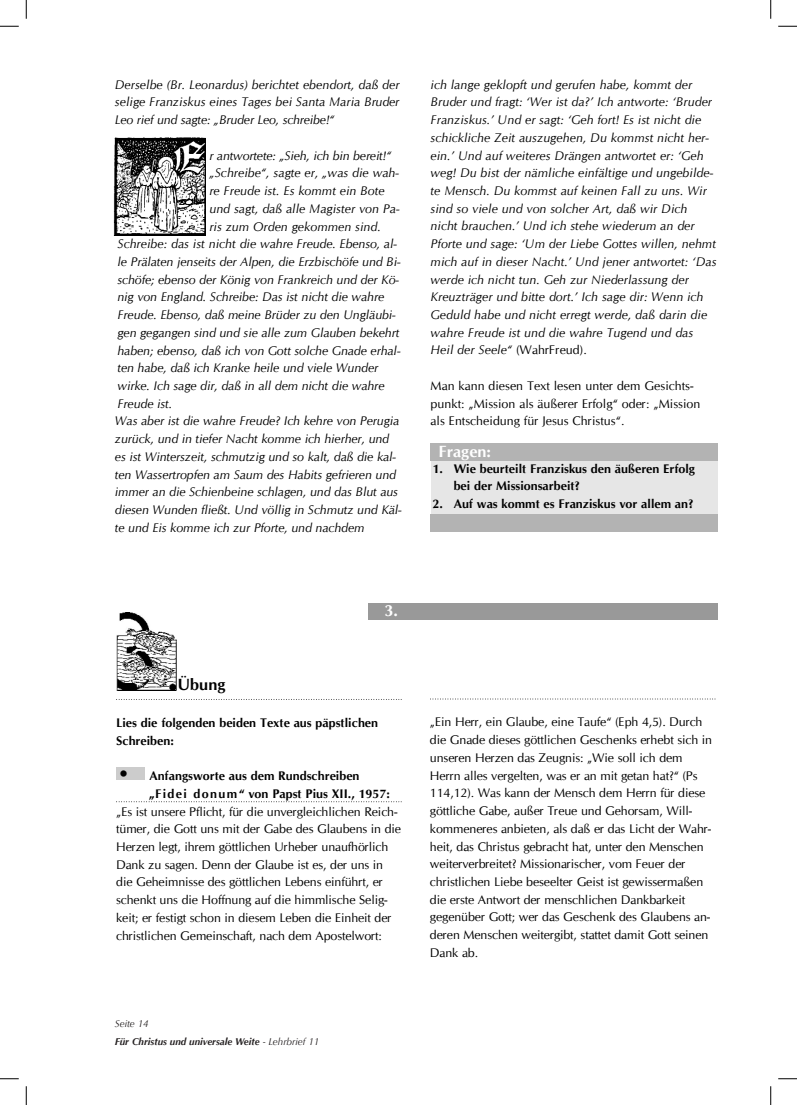
<style>
.page{position:relative;width:797px;height:1105px;background:#fff}
.page>*{position:absolute;margin:0;border:0;box-sizing:border-box;transform-origin:0 0}
.t1{font:700 16.25px "Cg Omega";color:#fff}
.t2{font:700 16.25px "Cg Omega";color:#000}
.t3{font:italic 12.5px/17.8px "Cg Omega";color:#000;text-align:justify}
.t4{font:12.5px/17.8px "Cg Omega";letter-spacing:-.01em;color:#000}
.t5{font:700 12.5px/17.8px "Cg Omega";color:#000}
.t6{font:italic 700 10px/17.8px "Optima";color:#231f20}
.t7{font:italic 700 10px/17.8px "Cg Omega";color:#000}
.s1{font-style:normal}
.s2{font-weight:400}
</style>
<div class="page">
<img style="left:113px;top:137px;width:93px;height:98px">
<div style="left:430px;top:443px;width:288px;height:18px;background:#b3b3b3"></div>
<div style="left:430px;top:514px;width:288px;height:18px;background:#b3b3b3"></div>
<div style="left:430px;top:461px;width:287px;height:52px;background:#e6e6e6"></div>
<div style="left:368px;top:603px;width:349px;height:17px;background:#999"></div>
<svg style="left:116px;top:699px;width:286px;height:1px"></svg>
<svg style="left:116px;top:801px;width:286px;height:2px"></svg>
<svg style="left:430px;top:698px;width:285px;height:1px"></svg>
<img style="left:116px;top:612px;width:60px;height:78px">
<div style="left:116px;top:767px;width:28px;height:13px;background:#ccc"></div>
<svg style="left:0;top:25px;width:19px;height:2px"></svg>
<svg style="left:778px;top:25px;width:19px;height:2px"></svg>
<svg style="left:0;top:1078px;width:19px;height:1px"></svg>
<svg style="left:778px;top:1078px;width:19px;height:1px"></svg>
<svg style="left:25px;top:0;width:2px;height:19px"></svg>
<svg style="left:25px;top:1086px;width:2px;height:19px"></svg>
<svg style="left:770px;top:0;width:1px;height:19px"></svg>
<svg style="left:770px;top:1086px;width:1px;height:19px"></svg>
<p class="t3" style="left:115px;top:76px;width:286px">Derselbe (Br. Leonardus) berichtet ebendort, daß der selige Franziskus eines Tages bei Santa Maria Bruder Leo rief und sagte: „Bruder Leo, schreibe!“</p>
<p class="t3" style="left:209px;top:147px;width:183px">r antwortete: „Sieh, ich bin bereit!“</p>
<p class="t3" style="left:209px;top:164px;width:191px">„Schreibe“, sagte er, „was die wah-</p>
<p class="t3" style="left:209px;top:182px;width:177px">re Freude ist. Es kommt ein Bote</p>
<p class="t3" style="left:209px;top:200px;width:192px">und sagt, daß alle Magister von Pa-</p>
<p class="t3" style="left:209px;top:218px;width:173px">ris zum Orden gekommen sind.</p>
<p class="t3" style="left:117px;top:235px;width:281px">Schreibe: das ist nicht die wahre Freude. Ebenso, al-</p>
<p class="t3" style="left:117px;top:253px;width:285px">le Prälaten jenseits der Alpen, die Erzbischöfe und Bi-</p>
<p class="t3" style="left:117px;top:271px;width:283px">schöfe; ebenso der König von Frankreich und der Kö-</p>
<p class="t3" style="left:117px;top:288px;width:268px">nig von England. Schreibe: Das ist nicht die wahre</p>
<p class="t3" style="left:117px;top:306px;width:280px">Freude. Ebenso, daß meine Brüder zu den Ungläubi-</p>
<p class="t3" style="left:117px;top:324px;width:283px">gen gegangen sind und sie alle zum Glauben bekehrt</p>
<p class="t3" style="left:117px;top:342px;width:284px">haben; ebenso, daß ich von Gott solche Gnade erhal-</p>
<p class="t3" style="left:117px;top:359px;width:262px">ten habe, daß ich Kranke heile und viele Wunder</p>
<p class="t3" style="left:117px;top:377px;width:269px">wirke. Ich sage dir, daß in all dem nicht die wahre</p>
<p class="t3" style="left:117px;top:395px;width:56px">Freude ist.</p>
<p class="t3" style="left:115px;top:412px;width:286px">Was aber ist die wahre Freude? Ich kehre von Perugia</p>
<p class="t3" style="left:115px;top:430px;width:276px">zurück, und in tiefer Nacht komme ich hierher, und</p>
<p class="t3" style="left:115px;top:448px;width:283px">es ist Winterszeit, schmutzig und so kalt, daß die kal-</p>
<p class="t3" style="left:115px;top:466px;width:283px">ten Wassertropfen am Saum des Habits gefrieren und</p>
<p class="t3" style="left:115px;top:483px;width:285px">immer an die Schienbeine schlagen, und das Blut aus</p>
<p class="t3" style="left:115px;top:501px;width:288px">diesen Wunden fließt. Und völlig in Schmutz und Käl-</p>
<p class="t3" style="left:115px;top:519px;width:251px">te und Eis komme ich zur Pforte, und nachdem</p>
<p class="t3" style="left:430px;top:76px;width:287px;text-align:left">ich lange geklopft und gerufen habe, kommt der Bruder und fragt: ‘Wer ist da?’ Ich antworte: ‘Bruder Franziskus.’ Und er sagt: ‘Geh fort! Es ist nicht die schickliche Zeit auszugehen, Du kommst nicht her&shy;ein.’ Und auf weiteres Drängen antwortet er: ‘Geh weg! Du bist der nämliche einfältige und ungebilde&shy;te Mensch. Du kommst auf keinen Fall zu uns. Wir sind so viele und von solcher Art, daß wir Dich nicht brauchen.’ Und ich stehe wiederum an der Pforte und sage: ‘Um der Liebe Gottes willen, nehmt mich auf in dieser Nacht.’ Und jener antwortet: ‘Das werde ich nicht tun. Geh zur Niederlassung der Kreuzträger und bitte dort.’ Ich sage dir: Wenn ich Geduld habe und nicht erregt werde, daß darin die wahre Freude ist und die wahre Tugend und das Heil der Seele“ <span class="s1">(WahrFreud).</span></p>
<p class="t4" style="left:430px;top:377px;width:271px">Man kann diesen Text lesen unter dem Gesichts&shy;punkt: „Mission als äußerer Erfolg“ oder: „Mission als Entscheidung für Jesus Christus“.</p>
<h1 class="t1" style="left:438px;top:441px;width:54px">Fragen:</h1>
<p class="t5" style="left:453px;top:459px;width:243px;text-indent:-21px">1. Wie beurteilt Franziskus den äußeren Erfolg bei der Missionsarbeit?</p>
<p class="t5" style="left:432px;top:495px;width:263px">2. Auf was kommt es Franziskus vor allem an?</p>
<h1 class="t1" style="left:384px;top:601px;width:15px">3.</h1>
<h1 class="t2" style="left:178px;top:675px;width:49px">Übung</h1>
<p class="t5" style="left:116px;top:714px;width:263px">Lies die folgenden beiden Texte aus päpstlichen<br>Schreiben:</p>
<p class="t5" style="left:149px;top:767px;width:242px">Anfangsworte aus dem Rundschreiben „Fidei donum“ von Papst Pius XII., 1957:</p>
<p class="t4" style="left:116px;top:802px;width:286px">„Es ist unsere Pflicht, für die unvergleichlichen Reich&shy;tümer, die Gott uns mit der Gabe des Glaubens in die Herzen legt, ihrem göttlichen Urheber unaufhörlich Dank zu sagen. Denn der Glaube ist es, der uns in die Geheimnisse des göttlichen Lebens einführt, er schenkt uns die Hoffnung auf die himmlische Selig&shy;keit; er festigt schon in diesem Leben die Einheit der christlichen Gemeinschaft, nach dem Apostelwort:</p>
<p class="t4" style="left:119px;top:765px;width:11px">•</p>
<p class="t6" style="left:115px;top:1015px;width:206px"><span class="s2">Seite 14<br></span>Für Christus und universale Weite <span class="s2">- Lehrbrief 11</span></p>
<p class="t7" style="left:116px;top:1015px;width:207px"><span class="s2">Seite 14<br></span>Für Christus und universale Weite <span class="s2">- Lehrbrief 11</span></p>
<p class="t4" style="left:430px;top:713px;width:283px">„Ein Herr, ein Glaube, eine Taufe“ (Eph 4,5). Durch die Gnade dieses göttlichen Geschenks erhebt sich in unseren Herzen das Zeugnis: „Wie soll ich dem Herrn alles vergelten, was er an mit getan hat?“ (Ps 114,12). Was kann der Mensch dem Herrn für diese göttliche Gabe, außer Treue und Gehorsam, Will&shy;kommeneres anbieten, als daß er das Licht der Wahr&shy;heit, das Christus gebracht hat, unter den Menschen weiterverbreitet? Missionarischer, vom Feuer der christlichen Liebe beseelter Geist ist gewissermaßen die erste Antwort der menschlichen Dankbarkeit gegenüber Gott; wer das Geschenk des Glaubens an&shy;deren Menschen weitergibt, stattet damit Gott seinen Dank ab.</p>
</div>
